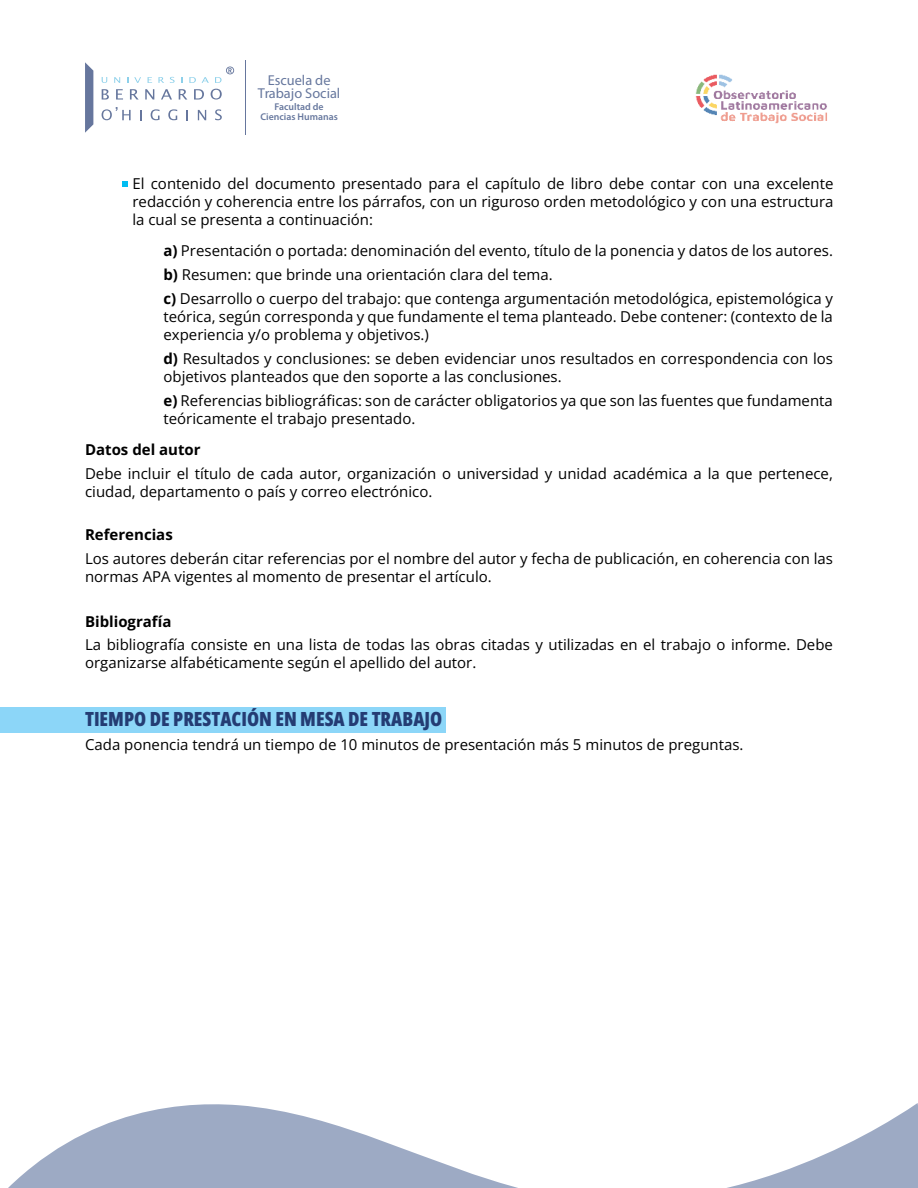
<style>
.page{position:relative;width:918px;height:1188px;background:#fff}
.page>*{position:absolute;margin:0;border:0;box-sizing:border-box;transform-origin:0 0}
.t1{font:800 19.5px "Open Sans Condensed";color:#243c73}
.t2{font:15px/18px "Open Sans";color:#000}
.t3{font:700 15px "Open Sans";color:#000}
.t4{font:14.4px/13px "Myriad Pro";color:#243c73;text-align:center}
.t5{font:600 9.9px/9.8px "Myriad Pro";color:#243c73;text-align:center}
.s1{font-weight:700}
</style>
<div class="page">
<svg style="left:85px;top:62px;width:8px;height:71px"></svg>
<svg style="left:102px;top:89px;width:7px;height:11px"></svg>
<svg style="left:116px;top:89px;width:7px;height:11px"></svg>
<svg style="left:130px;top:89px;width:9px;height:11px"></svg>
<svg style="left:145px;top:89px;width:9px;height:11px"></svg>
<svg style="left:161px;top:89px;width:11px;height:11px"></svg>
<svg style="left:179px;top:89px;width:8px;height:11px"></svg>
<svg style="left:194px;top:89px;width:10px;height:11px"></svg>
<svg style="left:211px;top:89px;width:11px;height:11px"></svg>
<svg style="left:140px;top:110px;width:2px;height:10px"></svg>
<svg style="left:151px;top:109px;width:9px;height:11px"></svg>
<svg style="left:168px;top:109px;width:9px;height:11px"></svg>
<svg style="left:198px;top:110px;width:8px;height:10px"></svg>
<svg style="left:215px;top:109px;width:7px;height:11px"></svg>
<svg style="left:102px;top:107px;width:29px;height:13px"></svg>
<svg style="left:102px;top:77px;width:5px;height:6px"></svg>
<svg style="left:114px;top:77px;width:6px;height:6px"></svg>
<svg style="left:134px;top:77px;width:7px;height:6px"></svg>
<svg style="left:148px;top:77px;width:4px;height:6px"></svg>
<svg style="left:158px;top:77px;width:6px;height:6px"></svg>
<svg style="left:170px;top:77px;width:5px;height:6px"></svg>
<svg style="left:189px;top:77px;width:7px;height:6px"></svg>
<svg style="left:202px;top:77px;width:7px;height:6px"></svg>
<svg style="left:215px;top:67px;width:19px;height:16px"></svg>
<hr style="left:245px;top:60px;width:1px;height:75px;background:#243c73">
<img style="left:695px;top:74px;width:132px;height:50px">
<div style="left:0;top:707px;width:445px;height:25px;background:#8cd6f8"></div>
<svg style="left:122px;top:181px;width:6px;height:6px"></svg>
<svg style="left:8px;top:1103px;width:910px;height:85px"></svg>
<p class="t4" style="left:258px;top:75px;width:84px">Escuela de<br>Trabajo Social</p>
<p class="t5" style="left:260px;top:102px;width:79px">Facultad de<br>Ciencias Humanas</p>
<p class="t2" style="left:132px;top:176px;width:703px;text-align:justify">El contenido del documento presentado para el capítulo de libro debe contar con una excelente redacción y coherencia entre los párrafos, con un riguroso orden metodológico y con una estructura la cual se presenta a continuación:</p>
<p class="t2" style="left:163px;top:238px;width:671px;line-height:24px"><span class="s1">a)</span> Presentación o portada: denominación del evento, título de la ponencia y datos de los autores. <span class="s1">b)</span> Resumen: que brinde una orientación clara del tema.<br><span class="s1">c)</span> Desarrollo o cuerpo del trabajo: que contenga argumentación metodológica, epistemológica y</p>
<p class="t2" style="left:163px;top:307px;width:671px">teórica, según corresponda y que fundamente el tema planteado. Debe contener: (contexto de la experiencia y/o problema y objetivos.)</p>
<p class="t2" style="left:163px;top:349px;width:671px"><span class="s1">d)</span> Resultados y conclusiones: se deben evidenciar unos resultados en correspondencia con los objetivos planteados que den soporte a las conclusiones.</p>
<p class="t2" style="left:163px;top:391px;width:671px"><span class="s1">e)</span> Referencias bibliográficas: son de carácter obligatorios ya que son las fuentes que fundamenta teóricamente el trabajo presentado.</p>
<p class="t3" style="left:85px;top:444px;width:117px">Datos del autor</p>
<p class="t2" style="left:85px;top:464px;width:749px">Debe incluir el título de cada autor, organización o universidad y unidad académica a la que pertenece, ciudad, departamento o país y correo electrónico.</p>
<p class="t3" style="left:85px;top:529px;width:89px">Referencias</p>
<p class="t2" style="left:85px;top:549px;width:749px">Los autores deberán citar referencias por el nombre del autor y fecha de publicación, en coherencia con las normas APA vigentes al momento de presentar el artículo.</p>
<p class="t3" style="left:85px;top:615px;width:88px">Bibliografía</p>
<p class="t2" style="left:85px;top:637px;width:749px">La bibliografía consiste en una lista de todas las obras citadas y utilizadas en el trabajo o informe. Debe organizarse alfabéticamente según el apellido del autor.</p>
<h1 class="t1" style="left:85px;top:711px;width:359px">TIEMPO DE PRESTACIÓN EN MESA DE TRABAJO</h1>
<p class="t2" style="left:85px;top:737px;width:660px">Cada ponencia tendrá un tiempo de 10 minutos de presentación más 5 minutos de preguntas.</p>
</div>
